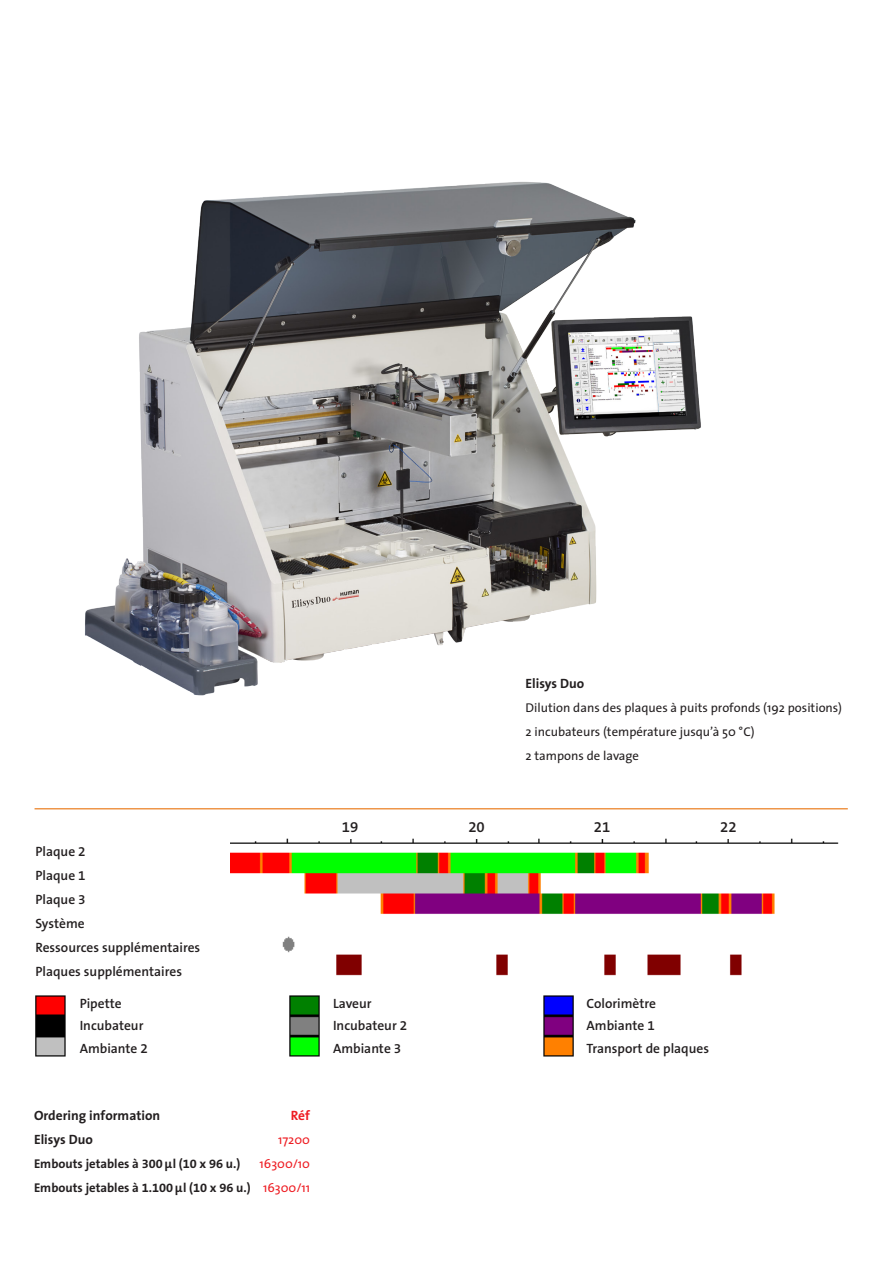
<style>
.page{position:relative;width:893px;height:1263px;background:#fff}
.page>*{position:absolute;margin:0;border:0;box-sizing:border-box;transform-origin:0 0}
.t1{font:600 15px "The Sans B6";color:#231f20}
.t2{font:600 13.5px "The Sans B6";color:#231f20}
.t3{font:700 13.5px "The Sans";color:#231f20}
.t4{font:700 13.5px "The Sans B7";color:#231f20}
.t5{font:700 13.5px "The Sans";color:#ee1d23}
.t6{font:12.75px "The Sans";color:#231f20}
.t7{font:700 12.75px "The Sans B7";color:#231f20}
.t8{font:12.75px "The Sans";color:#ee1d23}
.t9{font:11.4px "The Sans B5 Plain";color:#231f20}
.s1{font-family:"The Sans";font-weight:400;color:#ee1d23}
</style>
<div class="page">
<hr style="left:35px;top:808px;width:813px;height:1px;background:#ea7c1d">
<img style="left:35px;top:838px;width:804px;height:219px">
<div style="left:23px;top:834px;width:207px;height:157px;background:#fff"></div>
<div style="left:68px;top:997px;width:105px;height:71px;background:#fff"></div>
<div style="left:321px;top:997px;width:106px;height:71px;background:#fff"></div>
<div style="left:575px;top:997px;width:140px;height:71px;background:#fff"></div>
<img style="left:85px;top:181px;width:616px;height:515px">
<p class="t4" style="left:526px;top:676px;width:60px">Elisys Duo</p>
<p class="t6" style="left:526px;top:697px;width:318px">Dilution dans des plaques à puits profonds (192 positions)</p>
<p class="t6" style="left:526px;top:721px;width:231px">2 incubateurs (température jusqu’à 50 °C)</p>
<p class="t6" style="left:526px;top:745px;width:115px">2 tampons de lavage</p>
<p class="t2" style="left:35px;top:844px;width:52px">Plaque 2</p>
<p class="t2" style="left:35px;top:868px;width:52px">Plaque 1</p>
<p class="t2" style="left:35px;top:892px;width:52px">Plaque 3</p>
<p class="t2" style="left:35px;top:916px;width:51px">Système</p>
<p class="t2" style="left:35px;top:940px;width:166px">Ressources supplémentaires</p>
<p class="t2" style="left:35px;top:964px;width:148px">Plaques supplémentaires</p>
<p class="t2" style="left:80px;top:996px;width:43px">Pipette</p>
<p class="t2" style="left:80px;top:1018px;width:65px">Incubateur</p>
<p class="t2" style="left:80px;top:1041px;width:70px">Ambiante 2</p>
<p class="t9" style="left:43px;top:941px;width:43px">Système</p>
<p class="t3" style="left:34px;top:1104px;width:128px">Ordering information</p>
<p class="t5" style="left:291px;top:1104px;width:21px">Réf</p>
<p class="t3" style="left:34px;top:1128px;width:60px">Elisys Duo</p>
<p class="t8" style="left:278px;top:1129px;width:33px">17200</p>
<p class="t7" style="left:34px;top:1157px;width:208px">Embouts jetables à 300 µl (10 x 96 u.)</p>
<p class="t8" style="left:260px;top:1153px;width:52px">16300/10</p>
<p class="t7" style="left:34px;top:1181px;width:278px">Embouts jetables à 1.100 µl (10 x 96 u.) <span class="s1">16300/11</span></p>
<p class="t1" style="left:342px;top:818px;width:18px">19</p>
<p class="t1" style="left:468px;top:818px;width:18px">20</p>
<p class="t1" style="left:594px;top:818px;width:18px">21</p>
<p class="t1" style="left:720px;top:818px;width:18px">22</p>
<p class="t2" style="left:333px;top:996px;width:40px">Laveur</p>
<p class="t2" style="left:333px;top:1018px;width:76px">Incubateur 2</p>
<p class="t2" style="left:333px;top:1041px;width:70px">Ambiante 3</p>
<p class="t2" style="left:587px;top:996px;width:71px">Colorimètre</p>
<p class="t2" style="left:587px;top:1018px;width:70px">Ambiante 1</p>
<p class="t2" style="left:587px;top:1041px;width:124px">Transport de plaques</p>
</div>
